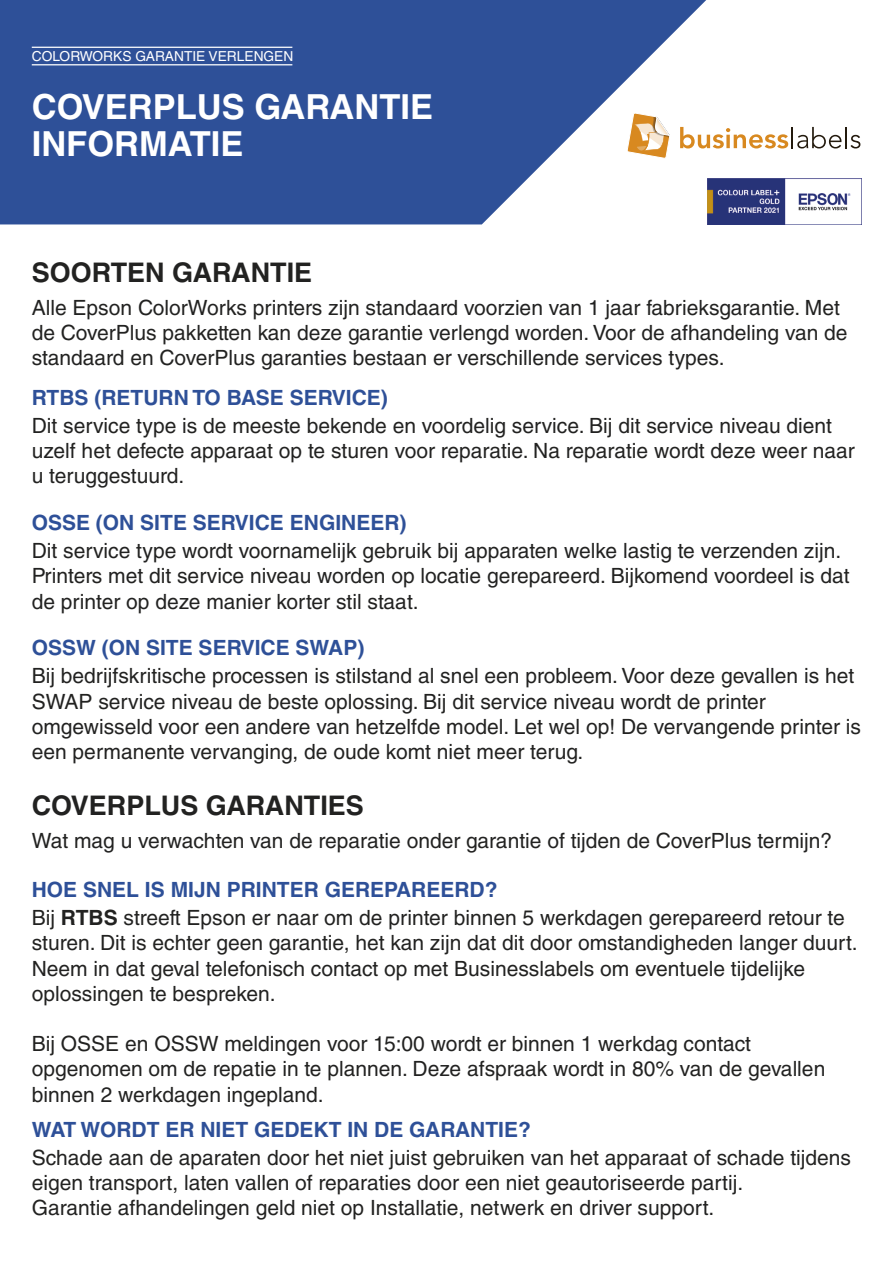
<style>
.page{position:relative;width:893px;height:1263px;background:#fff}
.page>*{position:absolute;margin:0;border:0;box-sizing:border-box;transform-origin:0 0}
.t1{font:700 34.5px/37.2px "Helvetica LT Std";color:#fff}
.t2{font:700 27px "Helvetica LT Std";color:#222221}
.t3{font:21px/25.2px "Helvetica LT Std";color:#222221}
.t4{font:700 21px "Helvetica LT Std";color:#2e5098}
.t5{font:13.8px "Helvetica LT Std";color:#fff}
.s1{font-weight:700;color:#2e5098}
.s2{font-weight:700}
</style>
<div class="page">
<svg style="left:0;top:0;width:719px;height:224px;fill:#2e5098"></svg>
<hr style="left:32px;top:64px;width:260px;height:1px;background:#fff">
<hr style="left:32px;top:47px;width:260px;height:1px;background:#fff">
<img style="left:707px;top:179px;width:144px;height:45px">
<svg style="left:680px;top:127px;width:108px;height:21px"></svg>
<hr style="left:791px;top:127px;width:2px;height:21px;background:#231a0d">
<svg style="left:797px;top:127px;width:44px;height:21px"></svg>
<hr style="left:845px;top:127px;width:2px;height:21px;background:#231a0d">
<svg style="left:850px;top:135px;width:10px;height:13px"></svg>
<svg style="left:627px;top:113px;width:43px;height:45px"></svg>
<p class="t5" style="left:32px;top:49px;width:263px">COLORWORKS GARANTIE VERLENGEN</p>
<h1 class="t1" style="left:32px;top:88px;width:403px">COVERPLUS GARANTIE<br>INFORMATIE</h1>
<p class="t2" style="left:32px;top:256px;width:282px">SOORTEN GARANTIE</p>
<p class="t3" style="left:32px;top:295px;width:817px">Alle Epson ColorWorks printers zijn standaard voorzien van 1 jaar fabrieksgarantie. Met de CoverPlus pakketten kan deze garantie verlengd worden. Voor de afhandeling van de standaard en CoverPlus garanties bestaan er verschillende services types.</p>
<p class="t4" style="left:32px;top:385px;width:358px">RTBS (RETURN TO BASE SERVICE)</p>
<p class="t3" style="left:32px;top:413px;width:824px">Dit service type is de meeste bekende en voordelig service. Bij dit service niveau dient uzelf het defecte apparaat op te sturen voor reparatie. Na reparatie wordt deze weer naar u teruggestuurd.</p>
<p class="t4" style="left:32px;top:510px;width:376px">OSSE (ON SITE SERVICE ENGINEER)</p>
<p class="t3" style="left:32px;top:538px;width:819px">Dit service type wordt voornamelijk gebruik bij apparaten welke lastig te verzenden zijn.<br>Printers met dit service niveau worden op locatie gerepareerd. Bijkomend voordeel is dat de printer op deze manier korter stil staat.</p>
<p class="t4" style="left:32px;top:635px;width:334px">OSSW (ON SITE SERVICE SWAP)</p>
<p class="t3" style="left:32px;top:663px;width:831px">Bij bedrijfskritische processen is stilstand al snel een probleem. Voor deze gevallen is het SWAP service niveau de beste oplossing. Bij dit service niveau wordt de printer omgewisseld voor een andere van hetzelfde model. Let wel op! De vervangende printer is een permanente vervanging, de oude komt niet meer terug.</p>
<p class="t2" style="left:32px;top:789px;width:334px">COVERPLUS GARANTIES</p>
<p class="t3" style="left:32px;top:828px;width:802px">Wat mag u verwachten van de reparatie onder garantie of tijden de CoverPlus termijn?</p>
<p class="t3" style="left:32px;top:875px;width:814px;line-height:28px"><span class="s1">HOE SNEL IS MIJN PRINTER GEREPAREERD?<br></span>Bij <span class="s2">RTBS</span> streeft Epson er naar om de printer binnen 5 werkdagen gerepareerd retour te</p>
<p class="t3" style="left:32px;top:930px;width:827px">sturen. Dit is echter geen garantie, het kan zijn dat dit door omstandigheden langer duurt.<br>Neem in dat geval telefonisch contact op met Businesslabels om eventuele tijdelijke oplossingen te bespreken.</p>
<p class="t3" style="left:32px;top:1031px;width:795px">Bij OSSE en OSSW meldingen voor 15:00 wordt er binnen 1 werkdag contact opgenomen om de repatie in te plannen. Deze afspraak wordt in 80% van de gevallen binnen 2 werkdagen ingepland.</p>
<p class="t4" style="left:32px;top:1116px;width:501px">WAT WORDT ER NIET GEDEKT IN DE GARANTIE?</p>
<p class="t3" style="left:32px;top:1145px;width:821px">Schade aan de aparaten door het niet juist gebruiken van het apparaat of schade tijdens eigen transport, laten vallen of reparaties door een niet geautoriseerde partij.<br>Garantie afhandelingen geld niet op Installatie, netwerk en driver support.</p>
</div>
